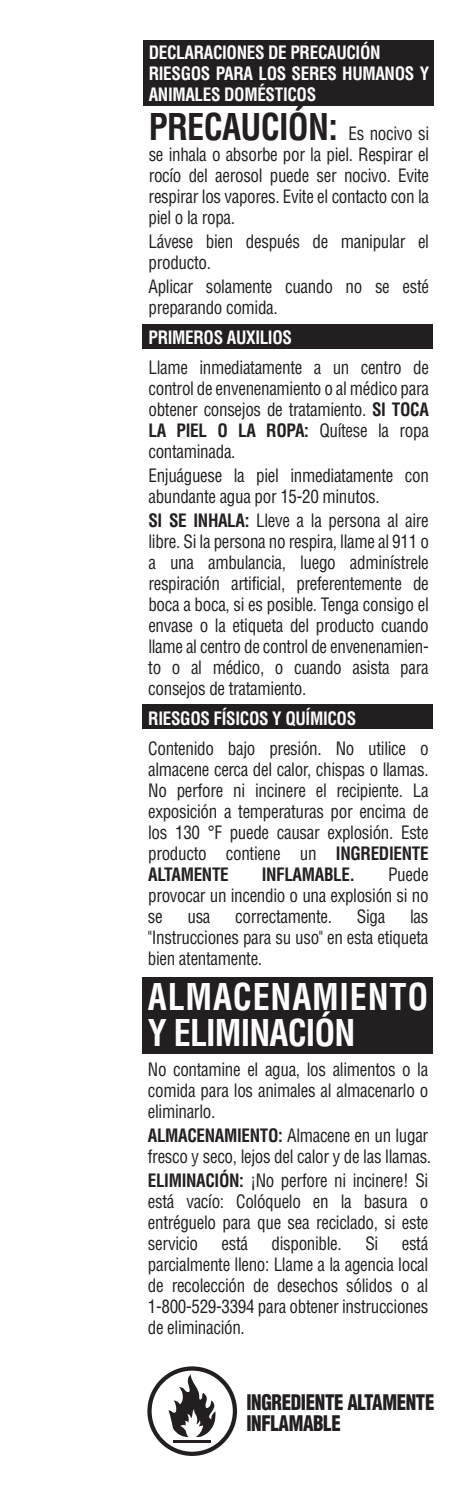
<style>
.page{position:relative;width:453px;height:1492px;background:#fff}
.page>*{position:absolute;margin:0;border:0;box-sizing:border-box;transform-origin:0 0}
.t1{font:700 condensed 36px/36px "Helvetica LT";letter-spacing:.025em;color:#fff;scale:.95 1}
.t2{font:700 condensed 36px "Helvetica LT";letter-spacing:-.02em;color:#231f20;scale:.95 1}
.t3{font:900 condensed 21px/21px "Helvetica LT";letter-spacing:-.02em;color:#231f20;scale:.9 1}
.t4{font:condensed 18px/21px "Helvetica LT";letter-spacing:-.02em;color:#231f20;text-align:justify;scale:.95 1}
.t5{font:700 condensed 18px/21px "Helvetica LT";letter-spacing:-.02em;color:#fff;scale:.95 1}
.t6{font:700 condensed 18px "Helvetica LT";letter-spacing:-.02em;color:#231f20;scale:.95 1}
.s1{font-weight:400;font-size:18px}
.s2{font-weight:700}
</style>
<div class="page">
<div style="left:143px;top:40px;width:290px;height:66px;background:#231f20"></div>
<div style="left:142px;top:324px;width:290px;height:25px;background:#231f20"></div>
<div style="left:142px;top:704px;width:290px;height:25px;background:#231f20"></div>
<div style="left:142px;top:977px;width:290px;height:77px;background:#231f20"></div>
<svg style="left:147px;top:1366px;width:90px;height:90px"></svg>
<p class="t5" style="left:148px;top:41px;width:296px">DECLARACIONES DE PRECAUCIÓN<br>RIESGOS PARA LOS SERES HUMANOS Y<br>ANIMALES DOMÉSTICOS</p>
<h1 class="t2" style="left:148px;top:104px;width:296px">PRECAUCIÓN: <span class="s1">Es nocivo si</span></h1>
<p class="t4" style="left:148px;top:143px;width:296px">se inhala o absorbe por la piel. Respirar el rocío del aerosol puede ser nocivo. Evite respirar los vapores. Evite el contacto con la piel o la ropa.</p>
<p class="t4" style="left:148px;top:230px;width:296px">Lávese bien después de manipular el producto.</p>
<p class="t4" style="left:148px;top:275px;width:296px">Aplicar solamente cuando no se esté preparando comida.</p>
<p class="t5" style="left:148px;top:326px;width:152px">PRIMEROS AUXILIOS</p>
<p class="t4" style="left:148px;top:356px;width:296px">Llame inmediatamente a un centro de control de envenenamiento o al médico para obtener consejos de tratamiento. <span class="s2">SI TOCA LA PIEL O LA ROPA:</span> Quítese la ropa contaminada.</p>
<p class="t4" style="left:148px;top:464px;width:296px">Enjuáguese la piel inmediatamente con abundante agua por 15-20 minutos.</p>
<p class="t4" style="left:148px;top:509px;width:296px"><span class="s2">SI SE INHALA:</span> Lleve a la persona al aire libre. Si la persona no respira, llame al 911 o a una ambulancia, luego adminístrele respiración artificial, preferentemente de boca a boca, si es posible. Tenga consigo el envase o la etiqueta del producto cuando llame al centro de control de envenenamien&shy;to o al médico, o cuando asista para consejos de tratamiento.</p>
<p class="t5" style="left:148px;top:707px;width:220px">RIESGOS FÍSICOS Y QUÍMICOS</p>
<p class="t4" style="left:148px;top:737px;width:296px">Contenido bajo presión. No utilice o almacene cerca del calor, chispas o llamas.<br>No perfore ni incinere el recipiente. La exposición a temperaturas por encima de los 130 °F puede causar explosión. Este producto contiene un <span class="s2">INGREDIENTE ALTAMENTE</span></p>
<p class="t4" style="left:148px;top:864px;width:297px;text-indent:240px">Puede provocar un incendio o una explosión si no se</p>
<p class="t6" style="left:261px;top:863px;width:100px">INFLAMABLE.</p>
<p class="t4" style="left:187px;top:905px;width:26px">usa</p>
<p class="t4" style="left:235px;top:905px;width:103px">correctamente.</p>
<p class="t4" style="left:356px;top:905px;width:31px">Siga</p>
<p class="t4" style="left:148px;top:905px;width:296px;text-indent:262px">las "Instrucciones para su uso" en esta etiqueta bien atentamente.</p>
<h1 class="t1" style="left:148px;top:978px;width:296px">ALMACENAMIENTO<br>Y ELIMINACIÓN</h1>
<p class="t4" style="left:148px;top:1058px;width:296px">No contamine el agua, los alimentos o la comida para los animales al almacenarlo o eliminarlo.</p>
<p class="t4" style="left:148px;top:1124px;width:299px"><span class="s2">ALMACENAMIENTO:</span> Almacene en un lugar fresco y seco, lejos del calor y de las llamas.</p>
<p class="t4" style="left:148px;top:1169px;width:296px"><span class="s2">ELIMINACIÓN:</span> ¡No perfore ni incinere! Si está vacío: Colóquelo en la basura o entréguelo para que sea reciclado, si este servicio</p>
<p class="t4" style="left:148px;top:1232px;width:296px;text-indent:253px">está parcialmente lleno: Llame a la agencia local de recolección de desechos sólidos o al 1-800-529-3394 para obtener instrucciones de eliminación.</p>
<p class="t4" style="left:221px;top:1232px;width:29px">está</p>
<p class="t4" style="left:271px;top:1232px;width:75px">disponible.</p>
<p class="t4" style="left:365px;top:1232px;width:15px">Si</p>
<p class="t3" style="left:246px;top:1391px;width:210px">INGREDIENTE ALTAMENTE<br>INFLAMABLE</p>
</div>
